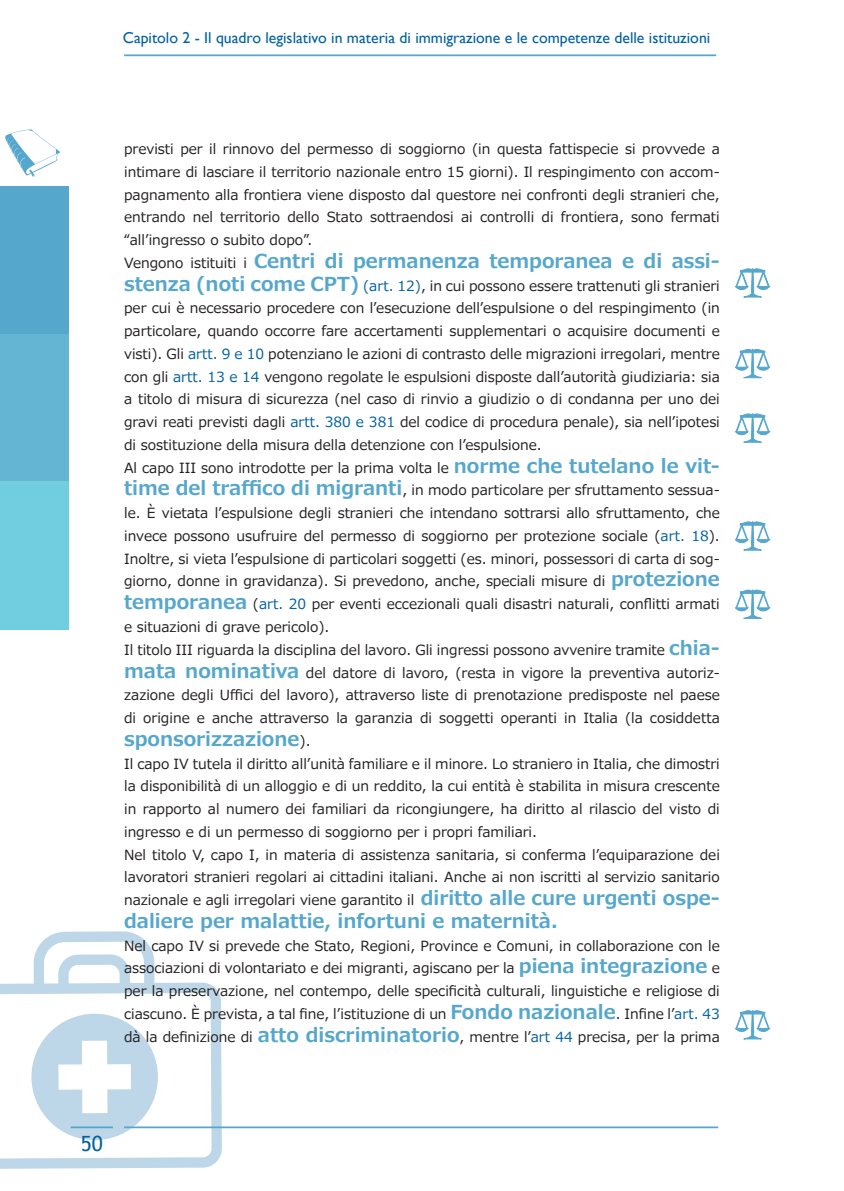
<style>
.page{position:relative;width:844px;height:1191px;background:#fff}
.page>*{position:absolute;margin:0;border:0;box-sizing:border-box;transform-origin:0 0}
.t1{font:21px "Trebuchet MS";color:#0161a2}
.t2{font:700 19.25px "Meiryo";color:#55a7cc}
.t3{font:15.75px "Gill Sans";color:#0161a2}
.t4{font:14px/22.8px "Meiryo";color:#231f20;text-align:justify}
.s1{font-weight:400;font-size:14px;color:#231f20}
.s2{font-weight:700;font-size:19.25px;color:#55a7cc}
.s3{color:#0161a2}
</style>
<div class="page">
<hr style="left:124px;top:54px;width:592px;height:2px;background:#55a7cc">
<svg style="left:5px;top:129px;width:55px;height:48px"></svg>
<div style="left:0;top:186px;width:68px;height:149px;background:#55a7cc"></div>
<div style="left:0;top:334px;width:68px;height:149px;background:#64b5d3"></div>
<div style="left:0;top:481px;width:68px;height:149px;background:#71cee1"></div>
<svg style="left:0;top:931px;width:222px;height:237px"></svg>
<hr style="left:124px;top:1126px;width:594px;height:2px;background:#55a7cc">
<hr style="left:71px;top:1126px;width:42px;height:2px;background:#55a7cc">
<svg style="left:734px;top:268px;width:36px;height:30px"></svg>
<svg style="left:734px;top:348px;width:36px;height:31px"></svg>
<svg style="left:734px;top:413px;width:36px;height:30px"></svg>
<svg style="left:734px;top:521px;width:36px;height:30px"></svg>
<svg style="left:734px;top:589px;width:36px;height:30px"></svg>
<svg style="left:734px;top:1010px;width:36px;height:30px"></svg>
<p class="t3" style="left:123px;top:28px;width:588px">Capitolo 2 - Il quadro legislativo in materia di immigrazione e le competenze delle istituzioni</p>
<p class="t4" style="left:124px;top:138px;width:597px">previsti per il rinnovo del permesso di soggiorno (in questa fattispecie si provvede a intimare di lasciare il territorio nazionale entro 15 giorni). Il respingimento con accom&shy;pagnamento alla frontiera viene disposto dal questore nei confronti degli stranieri che, entrando nel territorio dello Stato sottraendosi ai controlli di frontiera, sono fermati “all’ingresso o subito dopo”.</p>
<h2 class="t2" style="left:124px;top:250px;width:597px"><span class="s1">Vengono istituiti i</span> Centri di permanenza temporanea e di assi-</h2>
<p class="t4" style="left:124px;top:274px;width:597px;text-align:left"><span class="s2">stenza (noti come CPT)</span> <span class="s3">(art. 12)</span>, in cui possono essere trattenuti gli stranieri per cui è necessario procedere con l’esecuzione dell’espulsione o del respingimento (in particolare, quando occorre fare accertamenti supplementari o acquisire documenti e visti). Gli <span class="s3">artt. 9 e 10</span> potenziano le azioni di contrasto delle migrazioni irregolari, mentre con gli <span class="s3">artt. 13 e 14</span> vengono regolate le espulsioni disposte dall’autorità giudiziaria: sia a titolo di misura di sicurezza (nel caso di rinvio a giudizio o di condanna per uno dei gravi reati previsti dagli <span class="s3">artt. 380 e 381</span> del codice di procedura penale), sia nell’ipotesi di sostituzione della misura della detenzione con l’espulsione.<br>Al capo III sono introdotte per la prima volta le <span class="s2">norme che tutelano le vit&shy;time del traffico di migranti</span>, in modo particolare per sfruttamento sessua&shy;le. È vietata l’espulsione degli stranieri che intendano sottrarsi allo sfruttamento, che invece possono usufruire del permesso di soggiorno per protezione sociale (<span class="s3">art. 18</span>).<br>Inoltre, si vieta l’espulsione di particolari soggetti (es. minori, possessori di carta di sog&shy;giorno, donne in gravidanza). Si prevedono, anche, speciali misure di <span class="s2">protezione temporanea</span> (<span class="s3">art. 20</span> per eventi eccezionali quali disastri naturali, conflitti armati e situazioni di grave pericolo).<br>Il titolo III riguarda la disciplina del lavoro. Gli ingressi possono avvenire tramite <span class="s2">chia&shy;mata nominativa</span> del datore di lavoro, (resta in vigore la preventiva autoriz&shy;zazione degli Uffici del lavoro), attraverso liste di prenotazione predisposte nel paese di origine e anche attraverso la garanzia di soggetti operanti in Italia (la cosiddetta</p>
<h2 class="t2" style="left:124px;top:728px;width:188px">sponsorizzazione<span class="s1">).</span></h2>
<p class="t4" style="left:124px;top:752px;width:597px;text-align:left">Il capo IV tutela il diritto all’unità familiare e il minore. Lo straniero in Italia, che dimostri la disponibilità di un alloggio e di un reddito, la cui entità è stabilita in misura crescente in rapporto al numero dei familiari da ricongiungere, ha diritto al rilascio del visto di ingresso e di un permesso di soggiorno per i propri familiari.<br>Nel titolo V, capo I, in materia di assistenza sanitaria, si conferma l’equiparazione dei lavoratori stranieri regolari ai cittadini italiani. Anche ai non iscritti al servizio sanitario nazionale e agli irregolari viene garantito il <span class="s2">diritto alle cure urgenti ospe-</span></p>
<h2 class="t2" style="left:124px;top:910px;width:435px">daliere per malattie, infortuni e maternità.</h2>
<p class="t4" style="left:124px;top:934px;width:597px">Nel capo IV si prevede che Stato, Regioni, Province e Comuni, in collaborazione con le associazioni di volontariato e dei migranti, agiscano per la <span class="s2">piena integrazione</span> e per la preservazione, nel contempo, delle specificità culturali, linguistiche e religiose di ciascuno. È prevista, a tal fine, l’istituzione di un <span class="s2">Fondo nazionale</span>. Infine l’<span class="s3">art. 43 </span>dà la definizione di <span class="s2">atto discriminatorio</span>, mentre l’<span class="s3">art 44</span> precisa, per la prima</p>
<h1 class="t1" style="left:81px;top:1130px;width:24px">50</h1>
</div>
